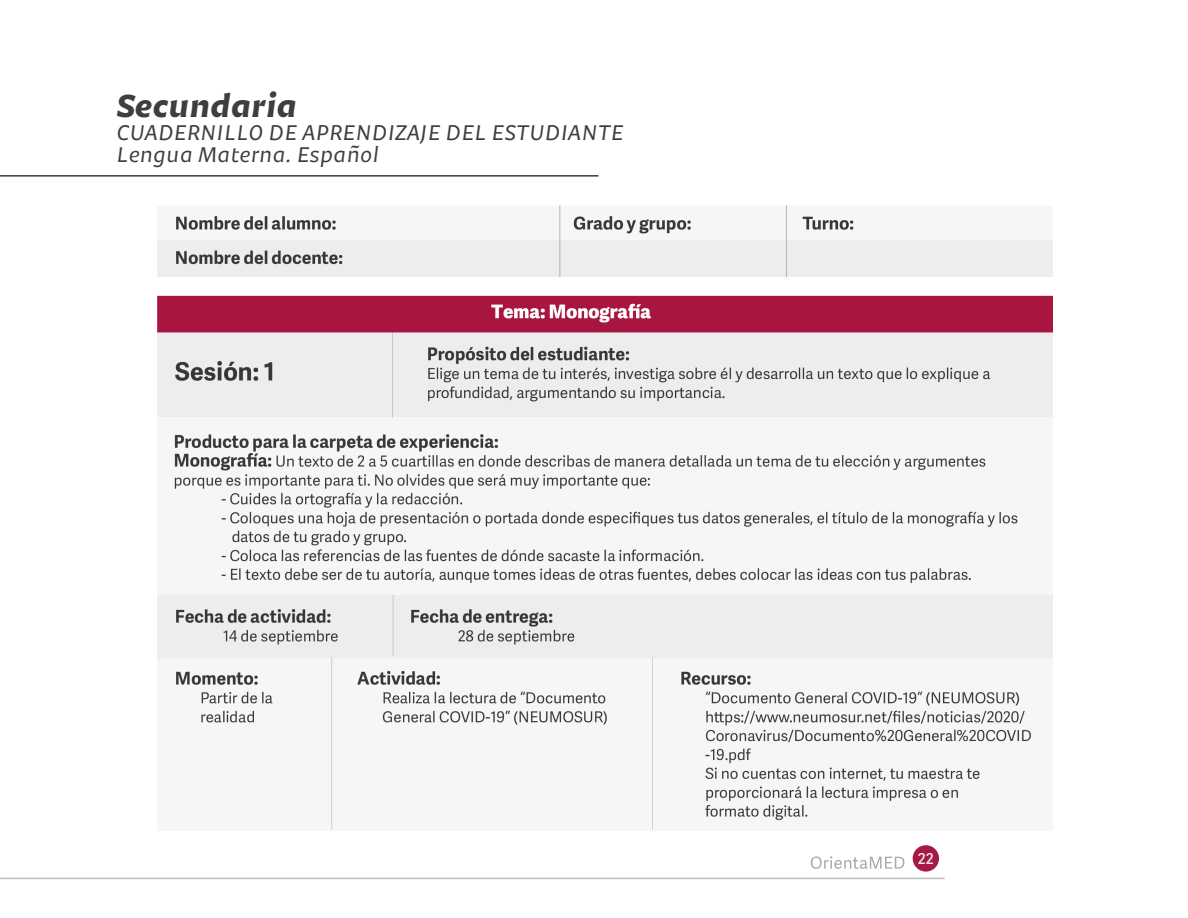
<style>
.page{position:relative;width:1188px;height:918px;background:#fff}
.page>*{position:absolute;margin:0;border:0;box-sizing:border-box;transform-origin:0 0}
.t1{font:italic 900 31.5px "Heroica";color:#3e3e3f}
.t2{font:italic 21px "Heroica";color:#3e3e3f}
.t3{font:600 15px "Adelle Sans";color:#efeae3}
</style>
<div class="page">
<div style="left:913px;top:845px;width:26px;height:27px;background:#a41946;border-radius:50%"></div>
<svg style="left:811px;top:856px;width:93px;height:13px"></svg>
<hr style="left:0;top:878px;width:945px;height:1px;background:#bcbdc0">
<hr style="left:0;top:175px;width:598px;height:2px;background:#3e3e3f">
<img style="left:157px;top:205px;width:895px;height:625px">
<p class="t1" style="left:115px;top:86px;width:182px">Secundaria</p>
<p class="t2" style="left:115px;top:119px;width:509px">CUADERNILLO DE APRENDIZAJE DEL ESTUDIANTE</p>
<p class="t2" style="left:115px;top:142px;width:264px">Lengua Materna. Español</p>
<p class="t3" style="left:918px;top:848px;width:17px">22</p>
</div>
